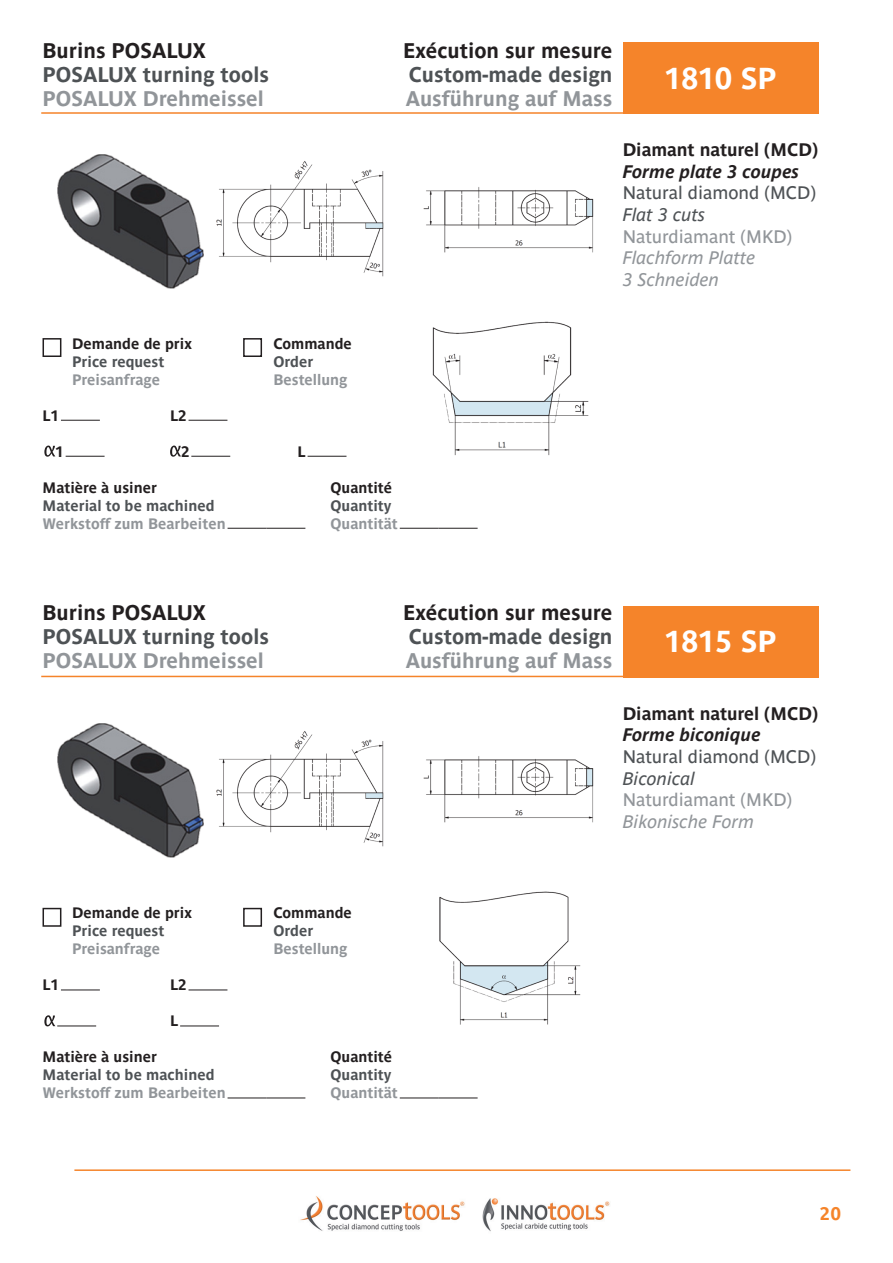
<style>
.page{position:relative;width:893px;height:1263px;background:#fff}
.page>*{position:absolute;margin:0;border:0;box-sizing:border-box;transform-origin:0 0}
.t1{font:700 30px "Parisine Std";color:#fff}
.t2{font:700 21px "Parisine Std";color:#4e5255}
.t3{font:700 21px "Parisine Std";color:#919599}
.t4{font:700 21px "Parisine Std";color:#231f20}
.t5{font:italic 18px "Parisine Std";color:#919599}
.DE-Courant{font:700 18px "Parisine Std";color:#231f20}
.DE-Courant-2{font:18px "Parisine Std";color:#4e5255}
.t6{font:18px "Parisine Std";color:#919599}
.DE-Courant-3{font:italic 700 18px "Parisine Std";color:#231f20}
.DE-Courant-4{font:italic 18px "Parisine Std";color:#4e5255}
.t7{font:700 18px "Parisine Std";color:#f5842a}
.Style_de_paragraphe_1{font:700 15px "Parisine Std";color:#919599}
.Style_de_paragraphe_1-2{font:700 15px "Parisine Std";color:#231f20}
.Style_de_paragraphe_1-3{font:700 15px "Parisine Std";color:#4e5255}
.Tableau{font:700 15px "Parisine Std";color:#919599}
.Tableau-2{font:700 15px "Parisine Std";color:#231f20}
.Tableau-3{font:700 15px "Parisine Std";color:#4e5255}
</style>
<div class="page">
<hr style="left:74px;top:1169px;width:776px;height:2px;background:#f5842a">
<img style="left:300px;top:1196px;width:165px;height:35px">
<img style="left:482px;top:1198px;width:128px;height:34px">
<div style="left:623px;top:43px;width:196px;height:71px;background:#f5842a"></div>
<hr style="left:41px;top:112px;width:593px;height:2px;background:#f5842a">
<div style="left:623px;top:606px;width:196px;height:71px;background:#f5842a"></div>
<hr style="left:41px;top:676px;width:593px;height:1px;background:#f5842a">
<img style="left:57px;top:154px;width:147px;height:135px">
<img style="left:57px;top:723px;width:147px;height:135px">
<div style="left:43px;top:338px;width:18px;height:19px;border:2px solid #231f20"></div>
<hr style="left:61px;top:420px;width:39px;height:1px;background:#231f20">
<hr style="left:189px;top:420px;width:38px;height:1px;background:#231f20">
<svg style="left:44px;top:446px;width:11px;height:11px"></svg>
<hr style="left:66px;top:456px;width:39px;height:1px;background:#231f20">
<svg style="left:170px;top:446px;width:11px;height:11px"></svg>
<hr style="left:191px;top:456px;width:39px;height:1px;background:#231f20">
<hr style="left:308px;top:456px;width:38px;height:1px;background:#231f20">
<hr style="left:228px;top:528px;width:38px;height:1px;background:#231f20">
<hr style="left:266px;top:528px;width:39px;height:1px;background:#231f20">
<hr style="left:400px;top:528px;width:39px;height:1px;background:#231f20">
<hr style="left:439px;top:528px;width:39px;height:1px;background:#231f20">
<div style="left:243px;top:338px;width:19px;height:19px;border:2px solid #231f20"></div>
<div style="left:43px;top:908px;width:18px;height:19px;border:2px solid #231f20"></div>
<hr style="left:61px;top:989px;width:39px;height:1px;background:#231f20">
<hr style="left:189px;top:989px;width:38px;height:1px;background:#231f20">
<svg style="left:44px;top:1015px;width:11px;height:11px"></svg>
<hr style="left:57px;top:1025px;width:39px;height:1px;background:#231f20">
<hr style="left:180px;top:1025px;width:39px;height:1px;background:#231f20">
<hr style="left:228px;top:1097px;width:38px;height:1px;background:#231f20">
<hr style="left:266px;top:1097px;width:39px;height:1px;background:#231f20">
<hr style="left:400px;top:1097px;width:39px;height:1px;background:#231f20">
<hr style="left:439px;top:1097px;width:39px;height:1px;background:#231f20">
<div style="left:243px;top:908px;width:19px;height:19px;border:2px solid #231f20"></div>
<img style="left:216px;top:161px;width:168px;height:116px">
<img style="left:423px;top:187px;width:171px;height:66px">
<img style="left:432px;top:321px;width:157px;height:135px">
<img style="left:216px;top:731px;width:168px;height:116px">
<img style="left:423px;top:756px;width:171px;height:67px">
<img style="left:439px;top:891px;width:142px;height:134px">
<p class="t4" style="left:43px;top:38px;width:165px">Burins POSALUX</p>
<p class="t4" style="left:403px;top:38px;width:211px">Exécution sur mesure</p>
<p class="t2" style="left:43px;top:62px;width:228px">POSALUX turning tools</p>
<p class="t2" style="left:409px;top:62px;width:205px">Custom-made design</p>
<p class="t3" style="left:43px;top:86px;width:223px">POSALUX Drehmeissel</p>
<p class="t3" style="left:406px;top:86px;width:208px">Ausführung auf Mass</p>
<h1 class="t1" style="left:665px;top:61px;width:113px">1810 SP</h1>
<p class="DE-Courant" style="left:623px;top:139px;width:197px">Diamant naturel (MCD)</p>
<p class="DE-Courant-3" style="left:623px;top:161px;width:178px">Forme plate 3 coupes</p>
<p class="DE-Courant-2" style="left:623px;top:183px;width:195px">Natural diamond (MCD)</p>
<p class="DE-Courant-4" style="left:623px;top:204px;width:84px">Flat 3 cuts</p>
<p class="t6" style="left:623px;top:226px;width:171px">Naturdiamant (MKD)</p>
<p class="t5" style="left:623px;top:248px;width:135px">Flachform Platte</p>
<p class="t5" style="left:623px;top:269px;width:98px">3 Schneiden</p>
<p class="Tableau-2" style="left:72px;top:335px;width:121px">Demande de prix</p>
<p class="Tableau-2" style="left:274px;top:335px;width:80px">Commande</p>
<p class="Tableau-3" style="left:72px;top:353px;width:94px">Price request</p>
<p class="Tableau-3" style="left:274px;top:353px;width:41px">Order</p>
<p class="Tableau" style="left:72px;top:371px;width:89px">Preisanfrage</p>
<p class="Tableau" style="left:274px;top:371px;width:75px">Bestellung</p>
<p class="Style_de_paragraphe_1-2" style="left:43px;top:407px;width:18px">L1</p>
<p class="Style_de_paragraphe_1-2" style="left:170px;top:407px;width:18px">L2</p>
<p class="Style_de_paragraphe_1-2" style="left:55px;top:443px;width:10px">1</p>
<p class="Style_de_paragraphe_1-2" style="left:181px;top:443px;width:10px">2</p>
<p class="Style_de_paragraphe_1-2" style="left:298px;top:443px;width:10px">L</p>
<p class="Style_de_paragraphe_1-2" style="left:43px;top:479px;width:116px">Matière à usiner</p>
<p class="Style_de_paragraphe_1-2" style="left:331px;top:479px;width:63px">Quantité</p>
<p class="Style_de_paragraphe_1-3" style="left:43px;top:497px;width:174px">Material to be machined</p>
<p class="Style_de_paragraphe_1-3" style="left:331px;top:497px;width:62px">Quantity</p>
<p class="Style_de_paragraphe_1" style="left:43px;top:515px;width:185px">Werkstoff zum Bearbeiten</p>
<p class="Style_de_paragraphe_1" style="left:331px;top:515px;width:69px">Quantität</p>
<p class="t4" style="left:43px;top:600px;width:165px">Burins POSALUX</p>
<p class="t4" style="left:403px;top:600px;width:211px">Exécution sur mesure</p>
<p class="t2" style="left:43px;top:624px;width:228px">POSALUX turning tools</p>
<p class="t2" style="left:409px;top:624px;width:205px">Custom-made design</p>
<p class="t3" style="left:43px;top:648px;width:223px">POSALUX Drehmeissel</p>
<p class="t3" style="left:406px;top:648px;width:208px">Ausführung auf Mass</p>
<h1 class="t1" style="left:665px;top:624px;width:113px">1815 SP</h1>
<p class="DE-Courant" style="left:623px;top:703px;width:197px">Diamant naturel (MCD)</p>
<p class="DE-Courant-3" style="left:623px;top:725px;width:140px">Forme biconique</p>
<p class="DE-Courant-2" style="left:623px;top:746px;width:195px">Natural diamond (MCD)</p>
<p class="DE-Courant-4" style="left:623px;top:768px;width:74px">Biconical</p>
<p class="t6" style="left:623px;top:789px;width:171px">Naturdiamant (MKD)</p>
<p class="t5" style="left:623px;top:811px;width:133px">Bikonische Form</p>
<p class="Tableau-2" style="left:72px;top:904px;width:121px">Demande de prix</p>
<p class="Tableau-2" style="left:274px;top:904px;width:80px">Commande</p>
<p class="Tableau-3" style="left:72px;top:922px;width:94px">Price request</p>
<p class="Tableau-3" style="left:274px;top:922px;width:41px">Order</p>
<p class="Tableau" style="left:72px;top:940px;width:89px">Preisanfrage</p>
<p class="Tableau" style="left:274px;top:940px;width:75px">Bestellung</p>
<p class="Style_de_paragraphe_1-2" style="left:43px;top:976px;width:18px">L1</p>
<p class="Style_de_paragraphe_1-2" style="left:170px;top:976px;width:18px">L2</p>
<p class="Style_de_paragraphe_1-2" style="left:170px;top:1012px;width:10px">L</p>
<p class="Style_de_paragraphe_1-2" style="left:43px;top:1048px;width:116px">Matière à usiner</p>
<p class="Style_de_paragraphe_1-2" style="left:331px;top:1048px;width:63px">Quantité</p>
<p class="Style_de_paragraphe_1-3" style="left:43px;top:1066px;width:174px">Material to be machined</p>
<p class="Style_de_paragraphe_1-3" style="left:331px;top:1066px;width:62px">Quantity</p>
<p class="Style_de_paragraphe_1" style="left:43px;top:1084px;width:185px">Werkstoff zum Bearbeiten</p>
<p class="Style_de_paragraphe_1" style="left:331px;top:1084px;width:69px">Quantität</p>
<p class="t7" style="left:820px;top:1204px;width:22px">20</p>
</div>
